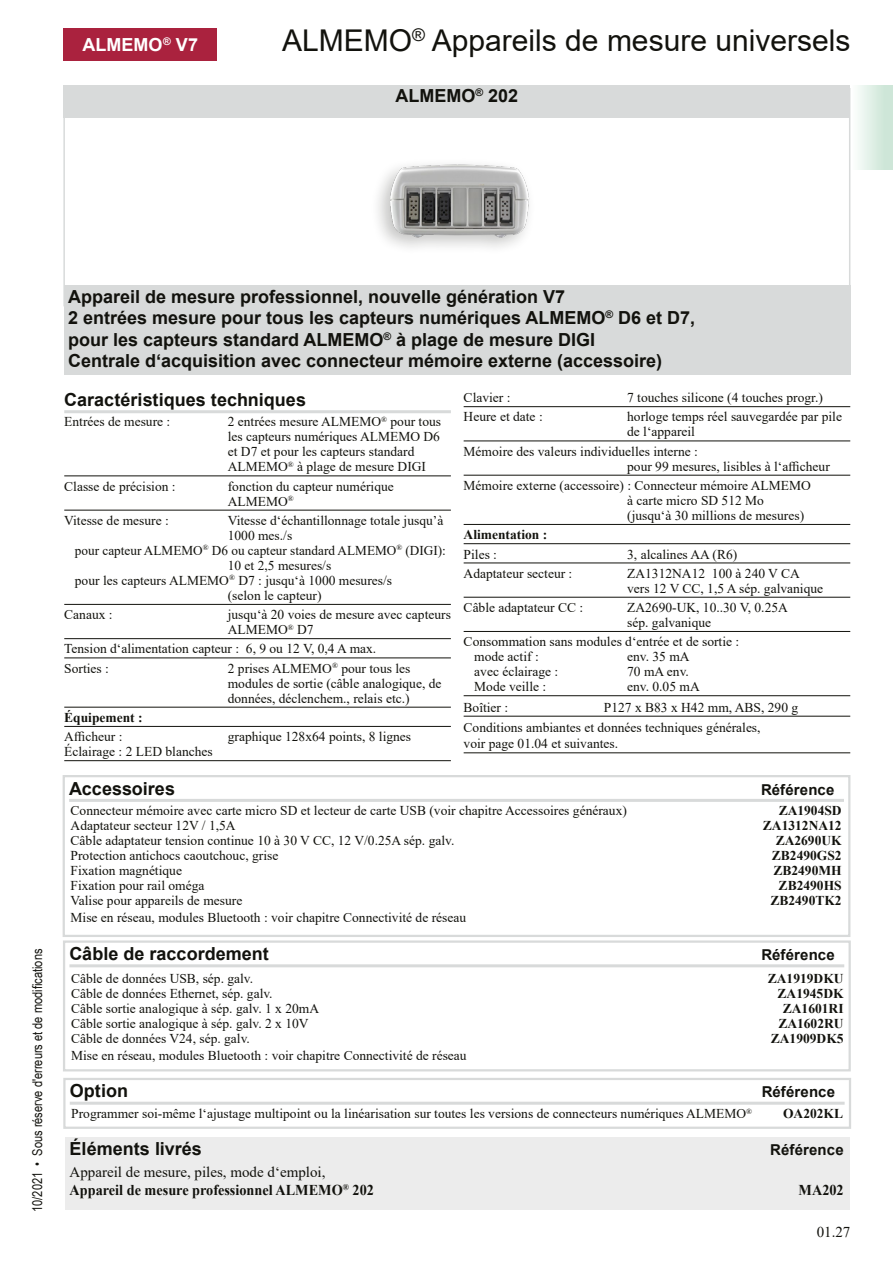
<style>
.page{position:relative;width:893px;height:1263px;background:#fff}
.page>*{position:absolute;margin:0;border:0;box-sizing:border-box;transform-origin:0 0}
.t1{font:30px "Arial";color:#12120d}
.t2{font:700 18px/21.6px "Arial";color:#12120d}
.t3{font:700 18px "Arial";color:#fff}
.t4{font:700 15px/18px "Times New Roman";color:#12120d;scale:.95 1}
.t5{font:700 15px "Arial";letter-spacing:.01em;color:#12120d}
.t6{font:15px "Times New Roman";color:#12120d}
.t7{font:13.5px/15px "Times New Roman";color:#12120d}
.t8{font:700 13.5px "Times New Roman";color:#12120d}
.t9{font:13.5px "Arial Narrow";color:#12120d}
.s1{font-weight:400}
</style>
<div class="page">
<div style="left:851px;top:85px;width:42px;height:85px;background:linear-gradient(to right,#fdfefd,#c7e3d3)"></div>
<div style="left:63px;top:85px;width:787px;height:33px;background:#d8dada"></div>
<div style="left:64px;top:285px;width:786px;height:89px;background:#d8dada"></div>
<hr style="left:64px;top:410px;width:387px;height:3px;background:#d8dada">
<hr style="left:64px;top:476px;width:387px;height:1px;background:#12120d">
<hr style="left:64px;top:510px;width:387px;height:1px;background:#12120d">
<hr style="left:64px;top:604px;width:387px;height:1px;background:#12120d">
<hr style="left:64px;top:638px;width:387px;height:1px;background:#12120d">
<hr style="left:64px;top:658px;width:387px;height:1px;background:#12120d">
<hr style="left:64px;top:707px;width:387px;height:1px;background:#12120d">
<hr style="left:64px;top:726px;width:387px;height:1px;background:#12120d">
<hr style="left:64px;top:760px;width:387px;height:1px;background:#12120d">
<hr style="left:464px;top:406px;width:386px;height:1px;background:#12120d">
<hr style="left:464px;top:441px;width:386px;height:1px;background:#12120d">
<hr style="left:464px;top:475px;width:386px;height:1px;background:#12120d">
<hr style="left:464px;top:524px;width:386px;height:1px;background:#12120d">
<hr style="left:464px;top:543px;width:386px;height:1px;background:#12120d">
<hr style="left:464px;top:563px;width:386px;height:1px;background:#12120d">
<hr style="left:464px;top:597px;width:386px;height:1px;background:#12120d">
<hr style="left:464px;top:631px;width:386px;height:1px;background:#12120d">
<hr style="left:464px;top:695px;width:386px;height:1px;background:#12120d">
<hr style="left:464px;top:716px;width:386px;height:1px;background:#12120d">
<hr style="left:464px;top:752px;width:386px;height:1px;background:#12120d">
<hr style="left:69px;top:799px;width:775px;height:3px;background:#d8dada">
<div style="left:63px;top:775px;width:787px;height:162px;border:2px solid #d8dada"></div>
<hr style="left:69px;top:964px;width:775px;height:3px;background:#d8dada">
<div style="left:63px;top:940px;width:788px;height:131px;border:2px solid #d8dada"></div>
<div style="left:65px;top:1137px;width:785px;height:73px;background:#ececec"></div>
<hr style="left:70px;top:1102px;width:775px;height:3px;background:#d8dada">
<div style="left:63px;top:1078px;width:788px;height:51px;border:2px solid #d8dada"></div>
<img style="left:378px;top:164px;width:152px;height:84px">
<div style="left:64px;top:28px;width:153px;height:33px;background:#aa223e"></div>
<h2 class="t3" style="left:83px;top:32px;width:117px">ALMEMO<sup>®</sup> V7</h2>
<h1 class="t1" style="left:282px;top:19px;width:570px">ALMEMO<sup>®</sup> Appareils de mesure universels</h1>
<h2 class="t2" style="left:395px;top:85px;width:124px">ALMEMO<sup>®</sup> 202</h2>
<p class="t9" style="left:28px;top:1212px;width:265px;rotate:-90deg">10/2021 • Sous réserve d'erreurs et de modifications</p>
<p class="t2" style="left:68px;top:286px;width:629px">Appareil de mesure professionnel, nouvelle génération V7<br>2 entrées mesure pour tous les capteurs numériques ALMEMO<sup>®</sup> D6 et D7, pour les capteurs standard ALMEMO<sup>®</sup> à plage de mesure DIGI<br>Centrale d‘acquisition avec connecteur mémoire externe (accessoire)</p>
<h2 class="t2" style="left:64px;top:389px;width:243px">Caractéristiques techniques</h2>
<p class="t7" style="left:64px;top:414px;width:108px">Entrées de mesure :</p>
<p class="t7" style="left:228px;top:414px;width:215px">2 entrées mesure ALMEMO<sup>®</sup> pour tous les capteurs numériques ALMEMO D6 et D7 et pour les capteurs standard ALMEMO<sup>®</sup> à plage de mesure DIGI</p>
<p class="t7" style="left:64px;top:478px;width:113px">Classe de précision :</p>
<p class="t7" style="left:228px;top:478px;width:168px">fonction du capteur numérique<br>ALMEMO<sup>®</sup></p>
<p class="t7" style="left:64px;top:512px;width:106px">Vitesse de mesure :</p>
<p class="t7" style="left:228px;top:512px;width:217px">Vitesse d‘échantillonnage totale jusqu’à</p>
<p class="t7" style="left:228px;top:527px;width:66px">1000 mes./s</p>
<p class="t7" style="left:75px;top:542px;width:373px">pour capteur ALMEMO<sup>®</sup> D6 ou capteur standard ALMEMO<sup>®</sup> (DIGI):</p>
<p class="t7" style="left:228px;top:557px;width:105px">10 et 2,5 mesures/s</p>
<p class="t7" style="left:75px;top:572px;width:319px">pour les capteurs ALMEMO<sup>®</sup> D7 : jusqu‘à 1000 mesures/s</p>
<p class="t7" style="left:228px;top:587px;width:95px">(selon le capteur)</p>
<p class="t7" style="left:64px;top:607px;width:50px">Canaux :</p>
<p class="t7" style="left:228px;top:607px;width:225px">jusqu‘à 20 voies de mesure avec capteurs<br>ALMEMO<sup>®</sup> D7</p>
<p class="t7" style="left:64px;top:639px;width:314px;line-height:19.2px">Tension d‘alimentation capteur : 6, 9 ou 12 V, 0,4 A max.<br>Sorties :</p>
<p class="t7" style="left:464px;top:390px;width:48px">Clavier :</p>
<p class="t7" style="left:627px;top:390px;width:197px">7 touches silicone (4 touches progr.)</p>
<p class="t7" style="left:464px;top:409px;width:81px">Heure et date :</p>
<p class="t7" style="left:627px;top:409px;width:216px">horloge temps réel sauvegardée par pile de l‘appareil</p>
<p class="t7" style="left:627px;top:443px;width:204px;text-indent:-163px">Mémoire des valeurs individuelles interne :<br>pour 99 mesures, lisibles à l‘afficheur</p>
<p class="t7" style="left:627px;top:477px;width:185px;text-indent:-163px">Mémoire externe (accessoire) : Connecteur mémoire ALMEMO à carte micro SD 512 Mo (jusqu‘à 30 millions de mesures)</p>
<p class="t8" style="left:464px;top:525px;width:85px">Alimentation :</p>
<p class="t7" style="left:464px;top:546px;width:35px">Piles :</p>
<p class="t7" style="left:627px;top:546px;width:112px">3, alcalines AA (R6)</p>
<p class="t7" style="left:464px;top:565px;width:110px">Adaptateur secteur :</p>
<p class="t7" style="left:627px;top:565px;width:198px">ZA1312NA12 100 à 240 V CA vers 12 V CC, 1,5 A sép. galvanique</p>
<p class="t7" style="left:464px;top:599px;width:121px">Câble adaptateur CC :</p>
<p class="t7" style="left:627px;top:599px;width:162px">ZA2690-UK, 10..30 V, 0.25A sép. galvanique</p>
<p class="t7" style="left:474px;top:634px;width:266px;text-indent:-11px">Consommation sans modules d‘entrée et de sortie : mode actif :</p>
<p class="t7" style="left:627px;top:649px;width:64px">env. 35 mA</p>
<p class="t7" style="left:228px;top:660px;width:215px">2 prises ALMEMO<sup>®</sup> pour tous les modules de sortie (câble analogique, de données, déclenchem., relais etc.)</p>
<p class="t7" style="left:474px;top:664px;width:85px">avec éclairage :</p>
<p class="t7" style="left:627px;top:664px;width:63px">70 mA env.</p>
<p class="t7" style="left:474px;top:679px;width:73px">Mode veille :</p>
<p class="t7" style="left:627px;top:679px;width:74px">env. 0.05 mA</p>
<p class="t7" style="left:464px;top:699px;width:46px">Boîtier :</p>
<p class="t7" style="left:464px;top:696px;width:336px;line-height:20.4px;text-indent:140px">P127 x B83 x H42 mm, ABS, 290 g<br>Conditions ambiantes et données techniques générales,</p>
<p class="t7" style="left:464px;top:736px;width:156px">voir page 01.04 et suivantes.</p>
<p class="t8" style="left:64px;top:708px;width:80px">Équipement :</p>
<p class="t7" style="left:64px;top:729px;width:60px">Afficheur :</p>
<p class="t7" style="left:228px;top:729px;width:185px">graphique 128x64 points, 8 lignes</p>
<p class="t7" style="left:64px;top:744px;width:150px">Éclairage : 2 LED blanches</p>
<h2 class="t2" style="left:69px;top:778px;width:107px">Accessoires</h2>
<p class="t5" style="left:761px;top:779px;width:75px">Référence</p>
<p class="t7" style="left:71px;top:803px;width:558px">Connecteur mémoire avec carte micro SD et lecteur de carte USB (voir chapitre Accessoires généraux)</p>
<p class="t8" style="left:779px;top:801px;width:65px">ZA1904SD</p>
<p class="t7" style="left:71px;top:818px;width:167px">Adaptateur secteur 12V / 1,5A</p>
<p class="t8" style="left:763px;top:816px;width:80px">ZA1312NA12</p>
<p class="t7" style="left:71px;top:833px;width:385px">Câble adaptateur tension continue 10 à 30 V CC, 12 V/0.25A sép. galv.</p>
<p class="t8" style="left:776px;top:831px;width:68px">ZA2690UK</p>
<p class="t7" style="left:71px;top:848px;width:209px">Protection antichocs caoutchouc, grise</p>
<p class="t8" style="left:772px;top:846px;width:71px">ZB2490GS2</p>
<p class="t7" style="left:71px;top:863px;width:113px">Fixation magnétique</p>
<p class="t8" style="left:773px;top:861px;width:70px">ZB2490MH</p>
<p class="t7" style="left:71px;top:878px;width:135px">Fixation pour rail oméga</p>
<p class="t8" style="left:779px;top:876px;width:65px">ZB2490HS</p>
<p class="t7" style="left:71px;top:893px;width:173px">Valise pour appareils de mesure</p>
<p class="t8" style="left:770px;top:891px;width:73px">ZB2490TK2</p>
<p class="t7" style="left:71px;top:909px;width:397px">Mise en réseau, modules Bluetooth : voir chapitre Connectivité de réseau</p>
<h2 class="t2" style="left:69px;top:943px;width:201px">Câble de raccordement</h2>
<p class="t5" style="left:761px;top:944px;width:75px">Référence</p>
<p class="t7" style="left:71px;top:971px;width:184px">Câble de données USB, sép. galv.</p>
<p class="t8" style="left:768px;top:969px;width:77px">ZA1919DKU</p>
<p class="t7" style="left:71px;top:986px;width:203px">Câble de données Ethernet, sép. galv.</p>
<p class="t8" style="left:778px;top:984px;width:68px">ZA1945DK</p>
<p class="t7" style="left:71px;top:1001px;width:250px">Câble sortie analogique à sép. galv. 1 x 20mA</p>
<p class="t8" style="left:783px;top:999px;width:62px">ZA1601RI</p>
<p class="t7" style="left:71px;top:1016px;width:239px">Câble sortie analogique à sép. galv. 2 x 10V</p>
<p class="t8" style="left:778px;top:1014px;width:67px">ZA1602RU</p>
<p class="t7" style="left:71px;top:1031px;width:180px">Câble de données V24, sép. galv.</p>
<p class="t8" style="left:771px;top:1029px;width:74px">ZA1909DK5</p>
<p class="t7" style="left:71px;top:1047px;width:397px">Mise en réseau, modules Bluetooth : voir chapitre Connectivité de réseau</p>
<h2 class="t2" style="left:70px;top:1080px;width:60px">Option</h2>
<p class="t5" style="left:762px;top:1081px;width:75px">Référence</p>
<p class="t7" style="left:71px;top:1106px;width:682px">Programmer soi-même l‘ajustage multipoint ou la linéarisation sur toutes les versions de connecteurs numériques ALMEMO<sup>®</sup></p>
<p class="t8" style="left:783px;top:1104px;width:62px">OA202KL</p>
<h2 class="t2" style="left:70px;top:1138px;width:134px">Éléments livrés</h2>
<p class="t5" style="left:770px;top:1139px;width:75px">Référence</p>
<p class="t4" style="left:70px;top:1162px;width:322px"><span class="s1">Appareil de mesure, piles, mode d‘emploi,<br></span>Appareil de mesure professionnel ALMEMO<sup>®</sup> 202</p>
<p class="t4" style="left:799px;top:1180px;width:49px">MA202</p>
<p class="t6" style="left:817px;top:1221px;width:35px">01.27</p>
</div>
